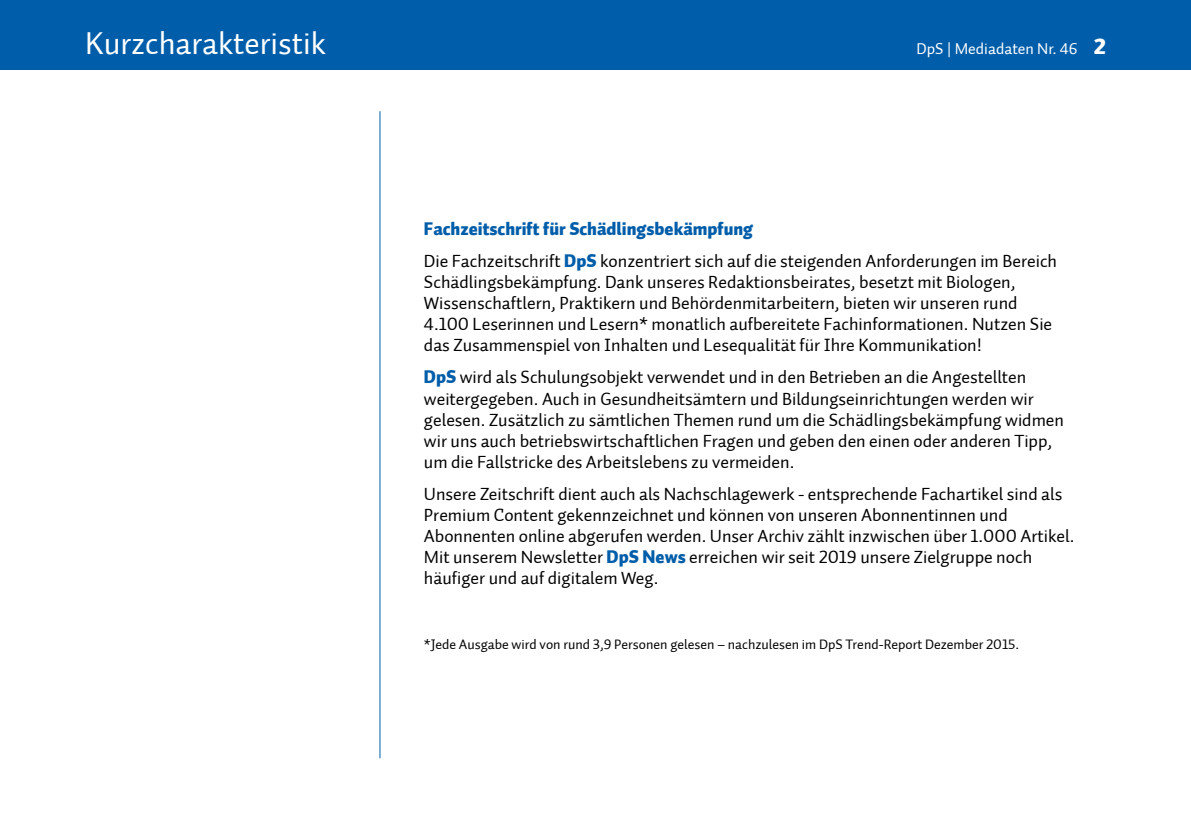
<style>
.page{position:relative;width:1191px;height:840px;background:#fff}
.page>*{position:absolute;margin:0;border:0;box-sizing:border-box;transform-origin:0 0}
.t1{font:32px "Auto 1 Regular LF";color:#fff}
.t2{font:18px/21px "Auto 1 Regular LF";color:#000}
.t3{font:18px "Auto 1 Black LF";color:#005da9}
.t4{font:16px "Auto 1 Regular LF";color:#fff}
.t5{font:14px "Auto 1 Regular LF";color:#000}
.s1{font-family:"Auto 1 Black LF";font-size:22px}
.s2{font-family:"Auto 1 Black LF";color:#005da9}
</style>
<div class="page">
<div style="left:0;top:0;width:1191px;height:69px;background:#005da9"></div>
<hr style="left:379px;top:111px;width:1px;height:646px;background:#005da9">
<h1 class="t1" style="left:85px;top:24px;width:242px">Kurzcharakteristik</h1>
<p class="t4" style="left:916px;top:39px;width:191px">DpS | Mediadaten Nr. 46 <span class="s1">2</span></p>
<p class="t3" style="left:424px;top:216px;width:331px">Fachzeitschrift für Schädlingsbekämpfung</p>
<p class="t2" style="left:424px;top:250px;width:635px">Die Fachzeitschrift <span class="s2">DpS</span> konzentriert sich auf die steigenden Anforderungen im Bereich Schädlingsbekämpfung. Dank unseres Redaktionsbeirates, besetzt mit Biologen, Wissenschaftlern, Praktikern und Behördenmitarbeitern, bieten wir unseren rund 4.100 Leserinnen und Lesern* monatlich aufbereitete Fachinformationen. Nutzen Sie das Zusammenspiel von Inhalten und Lesequalität für Ihre Kommunikation!</p>
<p class="t2" style="left:424px;top:367px;width:641px"><span class="s2">DpS</span> wird als Schulungsobjekt verwendet und in den Betrieben an die Angestellten weitergegeben. Auch in Gesundheitsämtern und Bildungseinrichtungen werden wir gelesen. Zusätzlich zu sämtlichen Themen rund um die Schädlingsbekämpfung widmen wir uns auch betriebswirtschaftlichen Fragen und geben den einen oder anderen Tipp, um die Fallstricke des Arbeitslebens zu vermeiden.</p>
<p class="t2" style="left:424px;top:483px;width:652px">Unsere Zeitschrift dient auch als Nachschlagewerk - entsprechende Fachartikel sind als Premium Content gekennzeichnet und können von unseren Abonnentinnen und Abonnenten online abgerufen werden. Unser Archiv zählt inzwischen über 1.000 Artikel.<br>Mit unserem Newsletter <span class="s2">DpS News</span> erreichen wir seit 2019 unsere Zielgruppe noch häufiger und auf digitalem Weg.</p>
<p class="t5" style="left:424px;top:635px;width:597px">*Jede Ausgabe wird von rund 3,9 Personen gelesen – nachzulesen im DpS Trend-Report Dezember 2015.</p>
</div>
